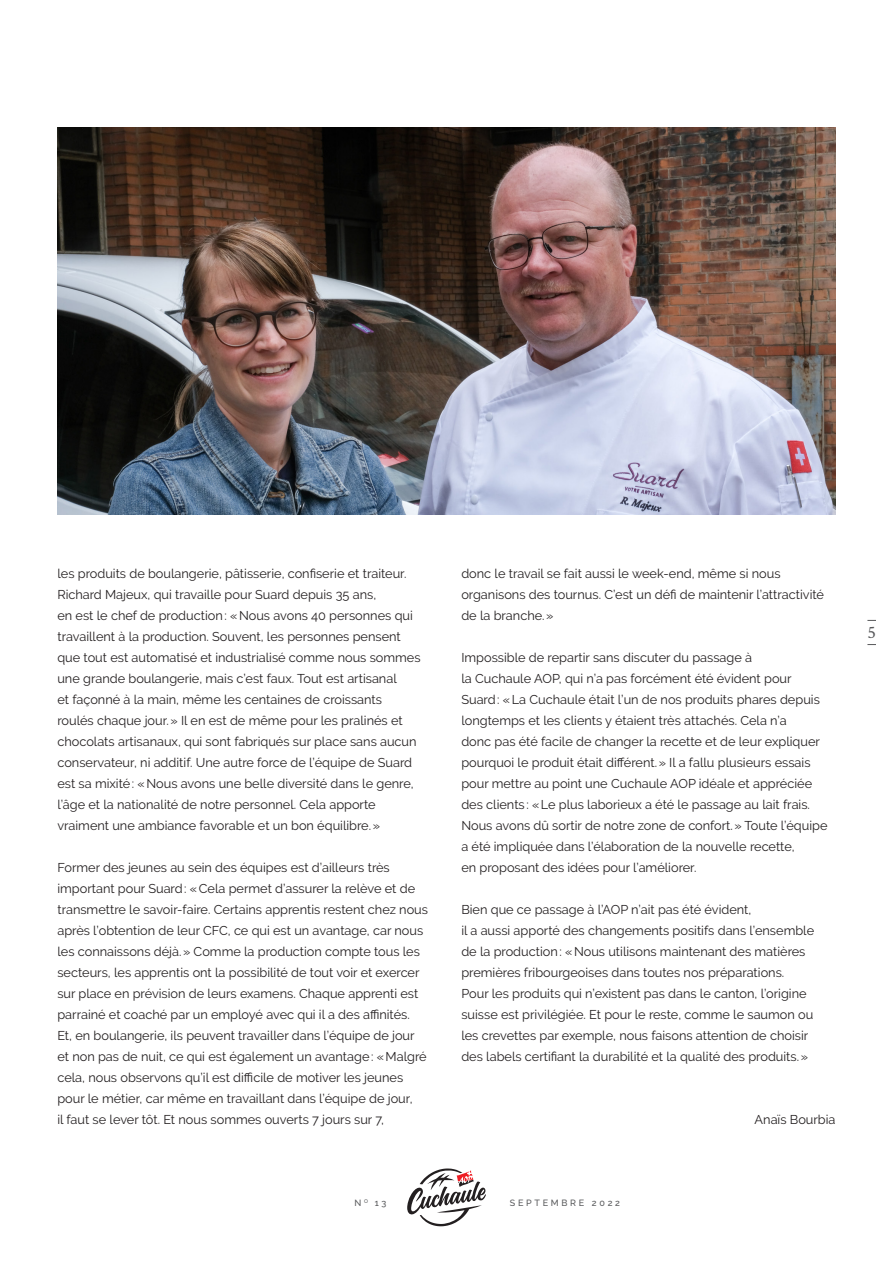
<style>
.page{position:relative;width:893px;height:1263px;background:#fff}
.page>*{position:absolute;margin:0;border:0;box-sizing:border-box;transform-origin:0 0}
.t1{font:18px "Crimson Text";color:#57585a}
.t2{font:12.75px/21px "Raleway";color:#231f20}
.t3{font:500 9px "Raleway";letter-spacing:.3em;color:#57585a}
</style>
<div class="page">
<svg style="left:407px;top:1168px;width:79px;height:58px"></svg>
<img style="left:57px;top:128px;width:779px;height:386px">
<p class="t2" style="left:57px;top:562px;width:365px">les produits de boulangerie, pâtisserie, confiserie et traiteur.<br>Richard Majeux, qui travaille pour Suard depuis 35 ans,<br>en est le chef de production: «Nous avons 40 personnes qui travaillent à la production. Souvent, les personnes pensent que tout est automatisé et industrialisé comme nous sommes une grande boulangerie, mais c’est faux. Tout est artisanal<br>et façonné à la main, même les centaines de croissants roulés chaque jour.» Il en est de même pour les pralinés et chocolats artisanaux, qui sont fabriqués sur place sans aucun conservateur, ni additif. Une autre force de l’équipe de Suard est sa mixité: «Nous avons une belle diversité dans le genre, l’âge et la nationalité de notre personnel. Cela apporte vraiment une ambiance favorable et un bon équilibre.»</p>
<p class="t2" style="left:57px;top:856px;width:372px">Former des jeunes au sein des équipes est d’ailleurs très important pour Suard: «Cela permet d’assurer la relève et de transmettre le savoir-faire. Certains apprentis restent chez nous après l’obtention de leur CFC, ce qui est un avantage, car nous les connaissons déjà.» Comme la production compte tous les secteurs, les apprentis ont la possibilité de tout voir et exercer sur place en prévision de leurs examens. Chaque apprenti est parrainé et coaché par un employé avec qui il a des affinités.<br>Et, en boulangerie, ils peuvent travailler dans l’équipe de jour et non pas de nuit, ce qui est également un avantage: «Malgré cela, nous observons qu’il est difficile de motiver les jeunes pour le métier, car même en travaillant dans l’équipe de jour,<br>il faut se lever tôt. Et nous sommes ouverts 7 jours sur 7,</p>
<p class="t2" style="left:461px;top:562px;width:364px">donc le travail se fait aussi le week-end, même si nous organisons des tournus. C’est un défi de maintenir l’attractivité de la branche.»</p>
<p class="t2" style="left:461px;top:646px;width:368px">Impossible de repartir sans discuter du passage à<br>la Cuchaule AOP, qui n’a pas forcément été évident pour Suard: «La Cuchaule était l’un de nos produits phares depuis longtemps et les clients y étaient très attachés. Cela n’a<br>donc pas été facile de changer la recette et de leur expliquer pourquoi le produit était différent.» Il a fallu plusieurs essais pour mettre au point une Cuchaule AOP idéale et appréciée des clients : «Le plus laborieux a été le passage au lait frais.<br>Nous avons dû sortir de notre zone de confort.» Toute l’équipe a été impliquée dans l’élaboration de la nouvelle recette,<br>en proposant des idées pour l’améliorer.</p>
<p class="t2" style="left:461px;top:898px;width:354px">Bien que ce passage à l’AOP n’ait pas été évident,<br>il a aussi apporté des changements positifs dans l’ensemble de la production: «Nous utilisons maintenant des matières premières fribourgeoises dans toutes nos préparations.<br>Pour les produits qui n’existent pas dans le canton, l’origine suisse est privilégiée. Et pour le reste, comme le saumon ou les crevettes par exemple, nous faisons attention de choisir des labels certifiant la durabilité et la qualité des produits.»</p>
<p class="t2" style="left:755px;top:1108px;width:82px">Anaïs Bourbia</p>
<p class="t3" style="left:355px;top:1197px;width:33px">N<sup>O</sup> 13</p>
<p class="t3" style="left:510px;top:1197px;width:112px">SEPTEMBRE 2022</p>
<h1 class="t1" style="left:867px;top:620px;width:10px">5</h1>
</div>
